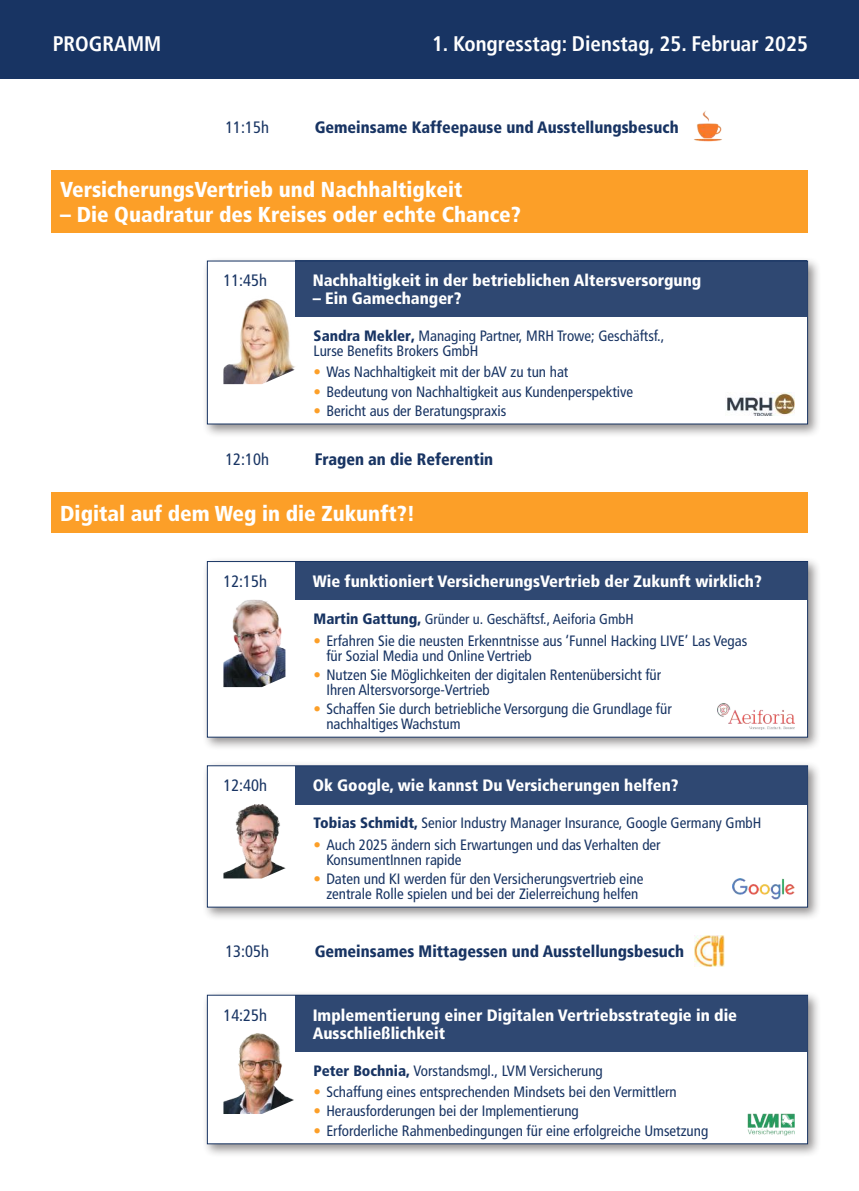
<style>
.page{position:relative;width:859px;height:1191px;background:#fff}
.page>*{position:absolute;margin:0;border:0;box-sizing:border-box;transform-origin:0 0}
.t1{font:900 condensed 21.6px "Frutiger LT Std";color:#fff}
.t2{font:700 condensed 21px "Frutiger LT";color:#fff}
.t3{font:900 condensed 16.5px/18px "Frutiger LT Std";color:#fff}
.t4{font:900 condensed 16.5px "Frutiger";color:#183463}
.t5{font:condensed 16.5px "Frutiger LT";color:#183463}
.t6{font:900 condensed 16.5px "Frutiger LT Std";color:#183463}
.t7{font:condensed 15px/15px "Frutiger LT";color:#183463}
.t8{font:condensed 14.4px "Frutiger LT";color:#183463}
.s1{font-family:"Frutiger LT Std";font-weight:900}
.s2{font-family:"Frutiger";font-weight:900}
.s3{color:#fc9f28}
.s4{font-family:"Frutiger LT Std";font-weight:900;font-size:15px}
.s5{font-family:"Frutiger";font-weight:900;font-size:15px}
</style>
<div class="page">
<div style="left:0;top:0;width:859px;height:79px;background:#183463"></div>
<div style="left:51px;top:492px;width:757px;height:41px;background:#fc9f28"></div>
<div style="left:51px;top:170px;width:757px;height:63px;background:#fc9f28"></div>
<img style="left:694px;top:111px;width:28px;height:30px">
<div style="left:202px;top:256px;width:620px;height:182px;background:#241f1f;opacity:.5"></div>
<div style="left:207px;top:261px;width:601px;height:163px;background:#fff;border:1px solid #183463"></div>
<div style="left:296px;top:261px;width:511px;height:56px;background:#2f4872"></div>
<img style="left:223px;top:295px;width:73px;height:89px">
<img style="left:727px;top:392px;width:67px;height:24px">
<img style="left:695px;top:935px;width:29px;height:31px">
<div style="left:202px;top:761px;width:620px;height:160px;background:#241f1f;opacity:.5"></div>
<div style="left:207px;top:765px;width:601px;height:142px;background:#fff;border:1px solid #183463"></div>
<div style="left:296px;top:766px;width:511px;height:38px;background:#2f4872"></div>
<img style="left:223px;top:788px;width:80px;height:90px">
<img style="left:733px;top:878px;width:61px;height:21px">
<div style="left:202px;top:556px;width:620px;height:195px;background:#241f1f;opacity:.5"></div>
<div style="left:207px;top:561px;width:601px;height:176px;background:#fff;border:1px solid #183463"></div>
<div style="left:296px;top:562px;width:511px;height:38px;background:#2f4872"></div>
<img style="left:223px;top:599px;width:62px;height:88px">
<img style="left:717px;top:703px;width:77px;height:26px">
<div style="left:202px;top:990px;width:620px;height:167px;background:#241f1f;opacity:.5"></div>
<div style="left:207px;top:994px;width:601px;height:150px;background:#fff"></div>
<div style="left:296px;top:995px;width:511px;height:56px;background:#2f4872"></div>
<img style="left:223px;top:1021px;width:86px;height:93px">
<img style="left:747px;top:1113px;width:47px;height:22px">
<h2 class="t2" style="left:53px;top:31px;width:110px">PROGRAMM</h2>
<h2 class="t2" style="left:432px;top:31px;width:377px">1. Kongresstag: Dienstag, 25. Februar 2025</h2>
<p class="t5" style="left:225px;top:117px;width:45px">11:15h</p>
<p class="t6" style="left:315px;top:117px;width:365px">Gemeinsame Kaffeepause und Ausstellungsbesuch</p>
<h1 class="t1" style="left:60px;top:176px;width:404px">VersicherungsVertrieb und Nachhaltigkeit</h1>
<h1 class="t1" style="left:60px;top:202px;width:462px">– Die Quadratur des Kreises oder echte Chance?</h1>
<p class="t5" style="left:223px;top:271px;width:45px">11:45h</p>
<p class="t3" style="left:313px;top:271px;width:390px">Nachhaltigkeit in der betrieblichen Altersversorgung</p>
<p class="t3" style="left:313px;top:289px;width:150px">– Ein Gamechanger?</p>
<p class="t7" style="left:314px;top:328px;width:352px"><span class="s1">Sandra Mekler</span><span class="s2">,</span> Managing Partner, MRH Trowe; Geschäftsf.,<br>Lurse Benefits Brokers GmbH</p>
<p class="t7" style="left:314px;top:365px;width:256px"><span class="s3">•</span> Was Nachhaltigkeit mit der bAV zu tun hat</p>
<p class="t7" style="left:314px;top:384px;width:321px"><span class="s3">•</span> Bedeutung von Nachhaltigkeit aus Kundenperspektive</p>
<p class="t7" style="left:314px;top:403px;width:194px"><span class="s3">•</span> Bericht aus der Beratungspraxis</p>
<p class="t5" style="left:225px;top:449px;width:45px">12:10h</p>
<p class="t4" style="left:315px;top:449px;width:180px">Fragen an die Referentin</p>
<h1 class="t1" style="left:60px;top:500px;width:356px">Digital auf dem Weg in die Zukunft?!</h1>
<p class="t5" style="left:223px;top:572px;width:45px">12:15h</p>
<p class="t3" style="left:313px;top:572px;width:450px">Wie funktioniert VersicherungsVertrieb der Zukunft wirklich?</p>
<p class="t8" style="left:314px;top:611px;width:322px"><span class="s4">Martin Gattung</span><span class="s5">,</span> Gründer u. Geschäftsf., Aeiforia GmbH</p>
<p class="t7" style="left:326px;top:633px;width:422px;text-indent:-13px"><span class="s3">•</span> Erfahren Sie die neusten Erkenntnisse aus ‘Funnel Hacking LIVE’ Las Vegas für Sozial Media und Online Vertrieb</p>
<p class="t7" style="left:326px;top:667px;width:336px;text-indent:-13px"><span class="s3">•</span> Nutzen Sie Möglichkeiten der digitalen Rentenübersicht für<br>Ihren Altersvorsorge-Vertrieb</p>
<p class="t7" style="left:326px;top:701px;width:347px;text-indent:-13px"><span class="s3">•</span> Schaffen Sie durch betriebliche Versorgung die Grundlage für nachhaltiges Wachstum</p>
<p class="t5" style="left:223px;top:776px;width:45px">12:40h</p>
<p class="t3" style="left:313px;top:776px;width:367px">Ok Google, wie kannst Du Versicherungen helfen?</p>
<p class="t7" style="left:314px;top:815px;width:449px"><span class="s1">Tobias Schmidt</span><span class="s2">,</span> Senior Industry Manager Insurance, Google Germany GmbH</p>
<p class="t7" style="left:326px;top:837px;width:336px;text-indent:-13px"><span class="s3">•</span> Auch 2025 ändern sich Erwartungen und das Verhalten der<br>KonsumentInnen rapide</p>
<p class="t7" style="left:314px;top:871px;width:331px;text-align:center"><span class="s3">•</span> Daten und KI werden für den Versicherungsvertrieb eine zentrale Rolle spielen und bei der Zielerreichung helfen</p>
<p class="t5" style="left:225px;top:942px;width:45px">13:05h</p>
<p class="t4" style="left:315px;top:941px;width:371px">Gemeinsames Mittagessen und Ausstellungsbesuch</p>
<p class="t5" style="left:223px;top:1005px;width:45px">14:25h</p>
<p class="t3" style="left:313px;top:1006px;width:426px">Implementierung einer Digitalen Vertriebsstrategie in die<br>Ausschließlichkeit</p>
<p class="t7" style="left:314px;top:1063px;width:291px"><span class="s1">Peter Bochnia</span><span class="s2">,</span> Vorstandsmgl., LVM Versicherung</p>
<p class="t7" style="left:314px;top:1084px;width:365px"><span class="s3">•</span> Schaffung eines entsprechenden Mindsets bei den Vermittlern</p>
<p class="t7" style="left:314px;top:1103px;width:267px"><span class="s3">•</span> Herausforderungen bei der Implementierung</p>
<p class="t7" style="left:314px;top:1123px;width:396px"><span class="s3">•</span> Erforderliche Rahmenbedingungen für eine erfolgreiche Umsetzung</p>
</div>
